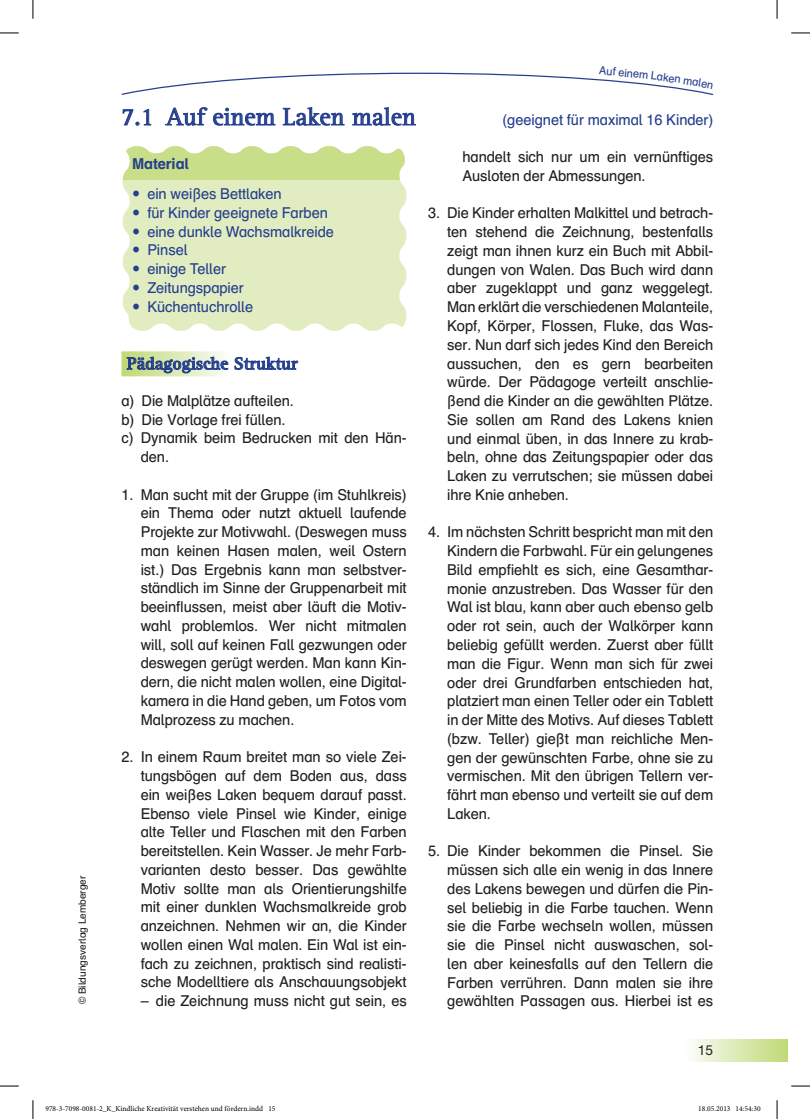
<style>
.page{position:relative;width:810px;height:1119px;background:#fff}
.page>*{position:absolute;margin:0;border:0;box-sizing:border-box;transform-origin:0 0}
.t1{font:25px "Rotis Serif";color:#253f8e}
.t2{font:700 17.5px "Rotis Serif";color:#253f8e}
.t3{font:15px/18.8px "Auer Schulbuch";letter-spacing:-.005em;color:#231f20;text-align:justify}
.t4{font:15px/18.8px "Auer Schulbuch";letter-spacing:-.005em;color:#253f8e}
.t5{font:700 15px "Auer Schulbuch";letter-spacing:-.005em;color:#253f8e}
.t6{font:13.75px "Helvetica Neue";color:#231f20}
.t7{font:11.25px "Auer Schulbuch";color:#253f8e}
.t8{font:10px "Auer Schulbuch";color:#231f20}
.t9{font:7.5px "Minion Pro";color:#000}
</style>
<div class="page">
<div style="left:685px;top:1039px;width:102px;height:21px;background:linear-gradient(to right,#fcfdfc,#c1da77)"></div>
<div style="left:122px;top:180px;width:284px;height:151px;background:#e1edc1"></div>
<img style="left:122px;top:146px;width:283px;height:34px">
<svg style="left:122px;top:108px;width:30px;height:18px"></svg>
<svg style="left:165px;top:107px;width:111px;height:19px"></svg>
<svg style="left:282px;top:107px;width:63px;height:19px"></svg>
<svg style="left:352px;top:107px;width:64px;height:19px"></svg>
<div style="left:122px;top:351px;width:108px;height:25px;background:linear-gradient(to right,#bdd773,#f9fbf9)"></div>
<svg style="left:126px;top:356px;width:172px;height:17px"></svg>
<svg style="left:0;top:32px;width:19px;height:2px"></svg>
<svg style="left:791px;top:32px;width:19px;height:2px"></svg>
<svg style="left:0;top:1085px;width:19px;height:1px"></svg>
<svg style="left:791px;top:1085px;width:19px;height:1px"></svg>
<svg style="left:32px;top:0;width:2px;height:19px"></svg>
<svg style="left:32px;top:1100px;width:2px;height:18px"></svg>
<svg style="left:776px;top:0;width:2px;height:19px"></svg>
<svg style="left:776px;top:1100px;width:2px;height:18px"></svg>
<svg style="left:133px;top:191px;width:6px;height:5px"></svg>
<svg style="left:133px;top:209px;width:6px;height:6px"></svg>
<svg style="left:133px;top:228px;width:6px;height:6px"></svg>
<svg style="left:133px;top:247px;width:6px;height:6px"></svg>
<svg style="left:133px;top:266px;width:6px;height:5px"></svg>
<svg style="left:133px;top:284px;width:6px;height:6px"></svg>
<svg style="left:133px;top:303px;width:6px;height:6px"></svg>
<svg style="left:121px;top:72px;width:593px;height:23px"></svg>
<p class="t8" style="left:76px;top:1004px;width:130px;rotate:-90deg">© Bildungsverlag Lemberger</p>
<p class="t7" style="left:600px;top:63px;width:29px;rotate:5deg">Auf ei</p>
<h1 class="t1" style="left:122px;top:102px;width:296px">7.1 Auf einem Laken malen</h1>
<p class="t4" style="left:502px;top:110px;width:212px">(geeignet für maximal 16 Kinder)</p>
<p class="t5" style="left:132px;top:154px;width:58px">Material</p>
<p class="t4" style="left:147px;top:184px;width:188px">ein weißes Bettlaken<br>für Kinder geeignete Farben eine dunkle Wachsmalkreide<br>Pinsel<br>einige Teller<br>Zeitungspapier<br>Küchentuchrolle</p>
<p class="t3" style="left:462px;top:147px;width:252px">handelt sich nur um ein vernünftiges<br>Ausloten der Abmessungen.</p>
<p class="t3" style="left:447px;top:203px;width:268px;text-indent:-19px">3. Die Kinder erhalten Malkittel und betrach&shy;ten stehend die Zeichnung, bestenfalls zeigt man ihnen kurz ein Buch mit Abbil&shy;dungen von Walen. Das Buch wird dann aber zugeklappt und ganz weggelegt.<br>Man erklärt die verschiedenen Malanteile, Kopf, Körper, Flossen, Fluke, das Was&shy;ser. Nun darf sich jedes Kind den Bereich aussuchen, den es gern bearbeiten würde. Der Pädagoge verteilt anschlie&shy;ßend die Kinder an die gewählten Plätze.<br>Sie sollen am Rand des Lakens knien und einmal üben, in das Innere zu krab&shy;beln, ohne das Zeitungspapier oder das Laken zu verrutschen; sie müssen dabei ihre Knie anheben.</p>
<p class="t3" style="left:447px;top:522px;width:268px;text-indent:-19px">4. Im nächsten Schritt bespricht man mit den Kindern die Farbwahl. Für ein gelungenes Bild empfiehlt es sich, eine Gesamthar&shy;monie anzustreben. Das Wasser für den Wal ist blau, kann aber auch ebenso gelb oder rot sein, auch der Walkörper kann beliebig gefüllt werden. Zuerst aber füllt man die Figur. Wenn man sich für zwei oder drei Grundfarben entschieden hat, platziert man einen Teller oder ein Tablett in der Mitte des Motivs. Auf dieses Tablett (bzw. Teller) gießt man reichliche Men&shy;gen der gewünschten Farbe, ohne sie zu vermischen. Mit den übrigen Tellern ver&shy;fährt man ebenso und verteilt sie auf dem Laken.</p>
<p class="t3" style="left:447px;top:841px;width:268px;text-indent:-19px">5. Die Kinder bekommen die Pinsel. Sie müssen sich alle ein wenig in das Innere des Lakens bewegen und dürfen die Pin&shy;sel beliebig in die Farbe tauchen. Wenn sie die Farbe wechseln wollen, müssen sie die Pinsel nicht auswaschen, sol&shy;len aber keinesfalls auf den Tellern die Farben verrühren. Dann malen sie ihre gewählten Passagen aus. Hierbei ist es</p>
<p class="t2" style="left:127px;top:353px;width:172px">Pädagogische Struktur</p>
<p class="t3" style="left:122px;top:390px;width:174px">a) Die Malplätze aufteilen.</p>
<p class="t3" style="left:122px;top:409px;width:166px">b) Die Vorlage frei füllen.</p>
<p class="t3" style="left:122px;top:428px;width:287px">c) Dynamik beim Bedrucken mit den Hän-</p>
<p class="t3" style="left:141px;top:447px;width:30px">den.</p>
<p class="t3" style="left:141px;top:484px;width:268px;text-indent:-19px">1. Man sucht mit der Gruppe (im Stuhlkreis) ein Thema oder nutzt aktuell laufende Projekte zur Motivwahl. (Deswegen muss man keinen Hasen malen, weil Ostern ist.) Das Ergebnis kann man selbstver&shy;ständlich im Sinne der Gruppenarbeit mit beeinflussen, meist aber läuft die Motiv&shy;wahl problemlos. Wer nicht mitmalen will, soll auf keinen Fall gezwungen oder deswegen gerügt werden. Man kann Kin&shy;dern, die nicht malen wollen, eine Digital&shy;kamera in die Hand geben, um Fotos vom Malprozess zu machen.</p>
<p class="t3" style="left:141px;top:747px;width:268px;text-indent:-19px">2. In einem Raum breitet man so viele Zei&shy;tungsbögen auf dem Boden aus, dass ein weißes Laken bequem darauf passt.<br>Ebenso viele Pinsel wie Kinder, einige alte Teller und Flaschen mit den Farben bereitstellen. Kein Wasser. Je mehr Farb&shy;varianten desto besser. Das gewählte Motiv sollte man als Orientierungshilfe mit einer dunklen Wachsmalkreide grob anzeichnen. Nehmen wir an, die Kinder wollen einen Wal malen. Ein Wal ist ein&shy;fach zu zeichnen, praktisch sind realisti&shy;sche Modelltiere als Anschauungsobjekt</p>
<p class="t3" style="left:141px;top:990px;width:268px">– die Zeichnung muss nicht gut sein, es</p>
<p class="t6" style="left:698px;top:1041px;width:17px">15</p>
<p class="t9" style="left:45px;top:1103px;width:232px">978-3-7098-0081-2_K_Kindliche Kreativität verstehen und fördern.indd 15</p>
<p class="t9" style="left:698px;top:1103px;width:64px">18.05.2013 14:54:30</p>
</div>
